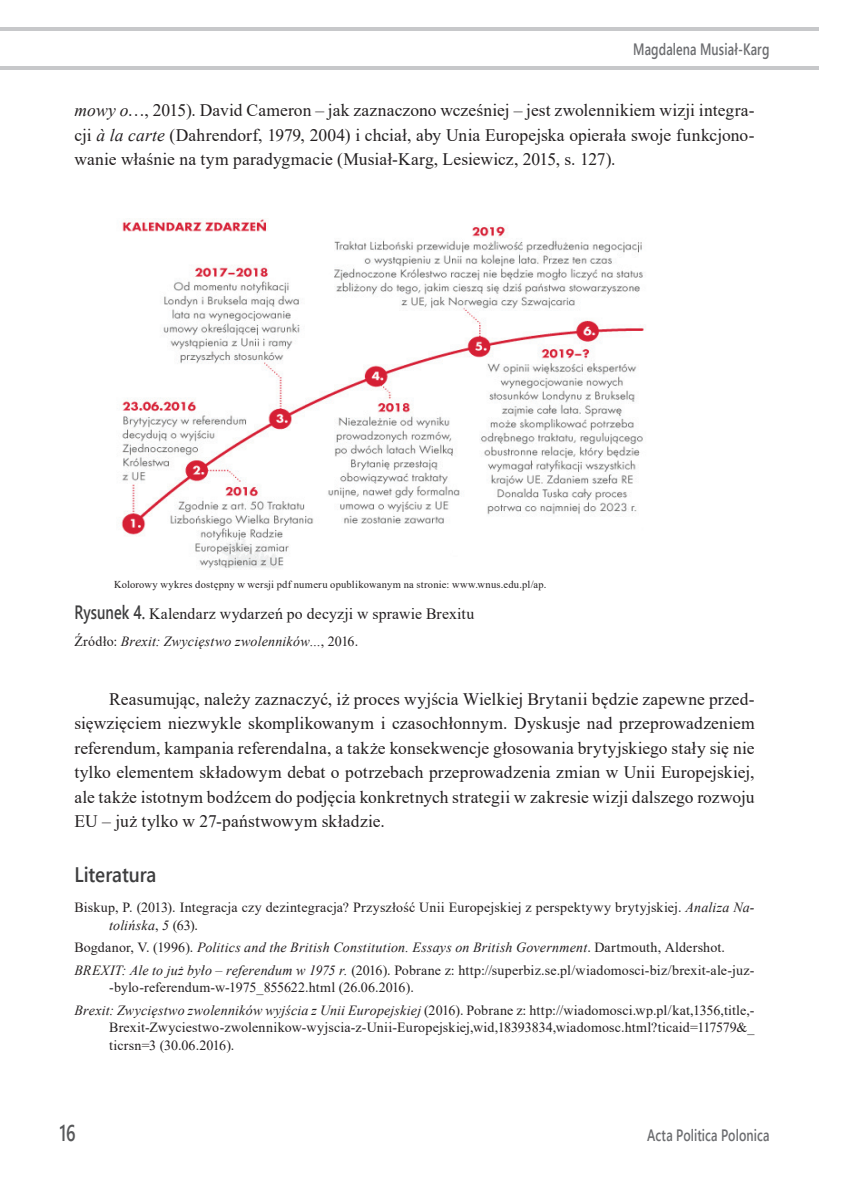
<style>
.page{position:relative;width:844px;height:1191px;background:#fff}
.page>*{position:absolute;margin:0;border:0;box-sizing:border-box;transform-origin:0 0}
.t1{font:600 22.75px "Segoe UI";color:#57585a;scale:.75 1}
.t2{font:600 21px "Segoe UI";letter-spacing:-.005em;color:#3e3e3f;scale:.9 1}
.t3{font:17.5px/24.5px "Times New Roman";letter-spacing:.005em;color:#231f20;text-align:justify}
.t4{font:600 16.45px "Segoe UI";letter-spacing:.01em;color:#6c6d70;scale:.75 1}
.t5{font:15.75px "Times New Roman";letter-spacing:.015em;color:#231f20}
.t6{font:14px/17.5px "Times New Roman";letter-spacing:.01em;color:#231f20}
.t7{font:italic 14px "Times New Roman";letter-spacing:.01em;color:#231f20}
.t8{font:10.5px "Times New Roman";letter-spacing:.02em;color:#231f20}
.s1{font-style:italic}
.s2{font-family:"Segoe UI";font-weight:600;font-size:19.25px;color:#3e3e3f}
.s3{font-style:normal}
</style>
<div class="page">
<hr style="left:0;top:67px;width:819px;height:3px;background:#c7c8ca">
<hr style="left:0;top:28px;width:819px;height:3px;background:#c7c8ca">
<img style="left:121px;top:218px;width:523px;height:350px">
<p class="t4" style="left:633px;top:33px;width:183px">Magdalena Musiał-Karg</p>
<p class="t3" style="left:74px;top:98px;width:681px"><span class="s1">mowy o</span>…, 2015). David Cameron – jak zaznaczono wcześniej – jest zwolennikiem wizji integra&shy;cji <span class="s1">à la carte</span> (Dahrendorf, 1979, 2004) i chciał, aby Unia Europejska opierała swoje funkcjono&shy;wanie właśnie na tym paradygmacie (Musiał-Karg, Lesiewicz, 2015, s. 127).</p>
<p class="t8" style="left:114px;top:577px;width:433px">Kolorowy wykres dostępny w wersji pdf numeru opublikowanym na stronie: www.wnus.edu.pl/ap.</p>
<p class="t5" style="left:74px;top:602px;width:401px"><span class="s2">Rysunek 4.</span> Kalendarz wydarzeń po decyzji w sprawie Brexitu</p>
<p class="t7" style="left:74px;top:631px;width:285px"><span class="s3">Źródło:</span> Brexit: Zwycięstwo zwolenników…<span class="s3">, 2016.</span></p>
<p class="t3" style="left:74px;top:686px;width:681px;text-indent:35px">Reasumując, należy zaznaczyć, iż proces wyjścia Wielkiej Brytanii będzie zapewne przed&shy;sięwzięciem niezwykle skomplikowanym i czasochłonnym. Dyskusje nad przeprowadzeniem referendum, kampania referendalna, a także konsekwencje głosowania brytyjskiego stały się nie tylko elementem składowym debat o potrzebach przeprowadzenia zmian w Unii Europejskiej, ale także istotnym bodźcem do podjęcia konkretnych strategii w zakresie wizji dalszego rozwoju EU – już tylko w 27-państwowym składzie.</p>
<p class="t2" style="left:74px;top:855px;width:93px">Literatura</p>
<p class="t6" style="left:109px;top:898px;width:646px;text-indent:-35px">Biskup, P. (2013). Integracja czy dezintegracja? Przyszłość Unii Europejskiej z perspektywy brytyjskiej. <span class="s1">Analiza Na&shy;tolińska</span>, <span class="s1">5</span> (63).</p>
<p class="t6" style="left:74px;top:936px;width:681px;line-height:22.4px">Bogdanor, V. (1996). <span class="s1">Politics and the British Constitution. Essays on British Government</span>. Dartmouth, Aldershot.<br><span class="s1">BREXIT: Ale to już było – referendum w 1975 r.</span> (2016). Pobrane z: http://superbiz.se.pl/wiadomosci-biz/brexit-ale-juz-</p>
<p class="t6" style="left:74px;top:976px;width:681px;line-height:22.4px;text-indent:35px">-bylo-referendum-w-1975_855622.html (26.06.2016).<br><span class="s1">Brexit: Zwycięstwo zwolenników wyjścia z Unii Europejskiej</span> (2016). Pobrane z: http://wiadomosci.wp.pl/kat,1356,title,-</p>
<p class="t6" style="left:109px;top:1018px;width:646px">Brexit-Zwyciestwo-zwolennikow-wyjscia-z-Unii-Europejskiej,wid,18393834,wiadomosc.html?ticaid=117579&amp;_ ticrsn=3 (30.06.2016).</p>
<h1 class="t1" style="left:60px;top:1111px;width:23px">16</h1>
<p class="t4" style="left:647px;top:1119px;width:164px">Acta Politica Polonica</p>
</div>
